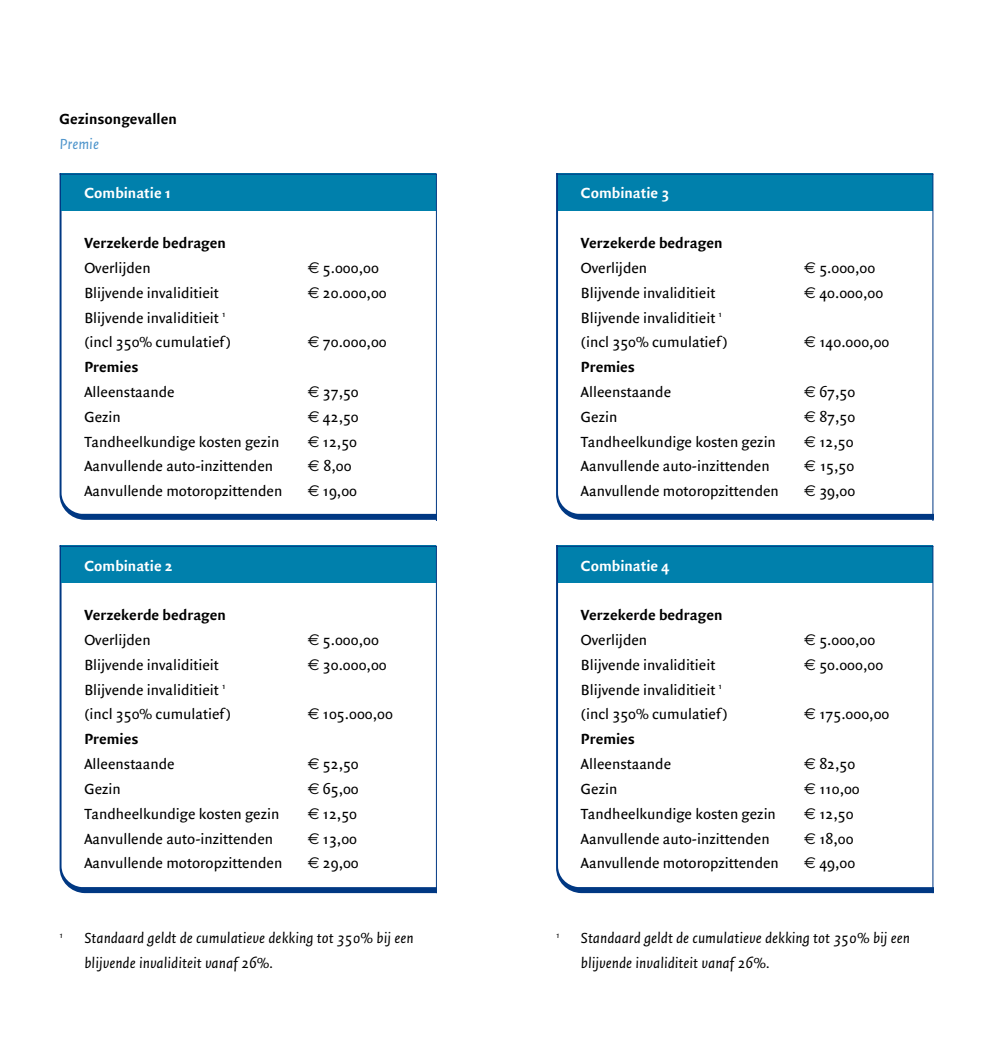
<style>
.page{position:relative;width:993px;height:1042px;background:#fff}
.page>*{position:absolute;margin:0;border:0;box-sizing:border-box;transform-origin:0 0}
.t1{font:15.75px/24.8px "Quadraat Sans";color:#000}
.t2{font:italic 15.75px/24.8px "Quadraat Sans";color:#000}
.t3{font:700 15.75px "Quadraat Sans";color:#000}
.t4{font:700 15.75px "Quadraat Sans";color:#fff}
.t5{font:italic 15.75px "Quadraat Sans";color:#4d94cb}
.t6{font:italic 9.1px "Quadraat Sans";color:#000}
.s1{font-family:"Euro Sans"}
</style>
<div class="page">
<svg style="left:61px;top:547px;width:375px;height:340px"></svg>
<svg style="left:61px;top:175px;width:375px;height:339px"></svg>
<div style="left:62px;top:174px;width:374px;height:37px;background:#0080ac"></div>
<hr style="left:60px;top:174px;width:377px;height:1px;background:#003883">
<hr style="left:436px;top:174px;width:1px;height:347px;background:#003883">
<div style="left:62px;top:546px;width:374px;height:37px;background:#0080ac"></div>
<hr style="left:60px;top:546px;width:377px;height:1px;background:#003883">
<hr style="left:436px;top:546px;width:1px;height:347px;background:#003883">
<svg style="left:556px;top:547px;width:376px;height:346px;background:#0e438a"></svg>
<svg style="left:558px;top:583px;width:374px;height:304px"></svg>
<svg style="left:556px;top:175px;width:376px;height:345px;background:#10448b"></svg>
<svg style="left:558px;top:211px;width:374px;height:303px"></svg>
<div style="left:558px;top:174px;width:374px;height:37px;background:#0080ac"></div>
<hr style="left:556px;top:174px;width:377px;height:1px;background:#003883">
<hr style="left:932px;top:174px;width:1px;height:347px;background:#003883">
<div style="left:558px;top:546px;width:374px;height:37px;background:#0080ac"></div>
<hr style="left:556px;top:546px;width:377px;height:1px;background:#003883">
<hr style="left:932px;top:546px;width:1px;height:347px;background:#003883">
<p class="t3" style="left:60px;top:110px;width:119px">Gezinsongevallen</p>
<p class="t5" style="left:60px;top:135px;width:41px">Premie</p>
<p class="t4" style="left:84px;top:184px;width:88px">Combinatie 1</p>
<p class="t3" style="left:84px;top:234px;width:143px">Verzekerde bedragen</p>
<p class="t1" style="left:84px;top:256px;width:68px">Overlijden</p>
<p class="t1" style="left:308px;top:256px;width:73px"><span class="s1">€</span> 5.000,00</p>
<p class="t1" style="left:84px;top:281px;width:136px">Blijvende invaliditieit</p>
<p class="t1" style="left:308px;top:281px;width:80px"><span class="s1">€</span> 20.000,00</p>
<p class="t1" style="left:84px;top:305px;width:148px">Blijvende invaliditieit <sup>1 </sup>(incl 350% cumulatief )</p>
<p class="t1" style="left:308px;top:330px;width:80px"><span class="s1">€</span> 70.000,00</p>
<p class="t3" style="left:84px;top:358px;width:56px">Premies</p>
<p class="t1" style="left:84px;top:380px;width:92px">Alleenstaande</p>
<p class="t1" style="left:308px;top:380px;width:52px"><span class="s1">€</span> 37,50</p>
<p class="t1" style="left:84px;top:405px;width:38px">Gezin</p>
<p class="t1" style="left:308px;top:405px;width:52px"><span class="s1">€</span> 42,50</p>
<p class="t1" style="left:84px;top:429px;width:196px">Tandheelkundige kosten gezin</p>
<p class="t1" style="left:308px;top:429px;width:51px"><span class="s1">€</span> 12,50</p>
<p class="t1" style="left:84px;top:454px;width:190px">Aanvullende auto-inzittenden</p>
<p class="t1" style="left:308px;top:454px;width:45px"><span class="s1">€</span> 8,00</p>
<p class="t1" style="left:84px;top:479px;width:199px">Aanvullende motoropzittenden</p>
<p class="t1" style="left:308px;top:479px;width:51px"><span class="s1">€</span> 19,00</p>
<p class="t4" style="left:84px;top:557px;width:90px">Combinatie 2</p>
<p class="t3" style="left:84px;top:606px;width:143px">Verzekerde bedragen</p>
<p class="t1" style="left:84px;top:628px;width:68px">Overlijden</p>
<p class="t1" style="left:308px;top:628px;width:73px"><span class="s1">€</span> 5.000,00</p>
<p class="t1" style="left:84px;top:653px;width:136px">Blijvende invaliditieit</p>
<p class="t1" style="left:308px;top:653px;width:80px"><span class="s1">€</span> 30.000,00</p>
<p class="t1" style="left:84px;top:677px;width:148px">Blijvende invaliditieit <sup>1 </sup>(incl 350% cumulatief )</p>
<p class="t1" style="left:308px;top:702px;width:87px"><span class="s1">€</span> 105.000,00</p>
<p class="t3" style="left:84px;top:730px;width:56px">Premies</p>
<p class="t1" style="left:84px;top:752px;width:92px">Alleenstaande</p>
<p class="t1" style="left:308px;top:752px;width:52px"><span class="s1">€</span> 52,50</p>
<p class="t1" style="left:84px;top:777px;width:38px">Gezin</p>
<p class="t1" style="left:308px;top:777px;width:52px"><span class="s1">€</span> 65,00</p>
<p class="t1" style="left:84px;top:801px;width:196px">Tandheelkundige kosten gezin</p>
<p class="t1" style="left:308px;top:801px;width:51px"><span class="s1">€</span> 12,50</p>
<p class="t1" style="left:84px;top:826px;width:190px">Aanvullende auto-inzittenden</p>
<p class="t1" style="left:308px;top:826px;width:51px"><span class="s1">€</span> 13,00</p>
<p class="t1" style="left:84px;top:851px;width:199px">Aanvullende motoropzittenden</p>
<p class="t1" style="left:308px;top:851px;width:52px"><span class="s1">€</span> 29,00</p>
<p class="t6" style="left:60px;top:930px;width:5px">1</p>
<p class="t2" style="left:84px;top:926px;width:331px">Standaard geldt de cumulatieve dekking tot 350% bij een blijvende invaliditeit vanaf 26%.</p>
<p class="t4" style="left:580px;top:184px;width:90px">Combinatie 3</p>
<p class="t3" style="left:580px;top:234px;width:143px">Verzekerde bedragen</p>
<p class="t1" style="left:580px;top:256px;width:68px">Overlijden</p>
<p class="t1" style="left:804px;top:256px;width:73px"><span class="s1">€</span> 5.000,00</p>
<p class="t1" style="left:580px;top:281px;width:136px">Blijvende invaliditieit</p>
<p class="t1" style="left:804px;top:281px;width:80px"><span class="s1">€</span> 40.000,00</p>
<p class="t1" style="left:580px;top:305px;width:148px">Blijvende invaliditieit <sup>1 </sup>(incl 350% cumulatief )</p>
<p class="t1" style="left:804px;top:330px;width:87px"><span class="s1">€</span> 140.000,00</p>
<p class="t3" style="left:580px;top:358px;width:56px">Premies</p>
<p class="t1" style="left:580px;top:380px;width:92px">Alleenstaande</p>
<p class="t1" style="left:804px;top:380px;width:52px"><span class="s1">€</span> 67,50</p>
<p class="t1" style="left:580px;top:405px;width:38px">Gezin</p>
<p class="t1" style="left:804px;top:405px;width:52px"><span class="s1">€</span> 87,50</p>
<p class="t1" style="left:580px;top:429px;width:196px">Tandheelkundige kosten gezin</p>
<p class="t1" style="left:804px;top:429px;width:51px"><span class="s1">€</span> 12,50</p>
<p class="t1" style="left:580px;top:454px;width:190px">Aanvullende auto-inzittenden</p>
<p class="t1" style="left:804px;top:454px;width:51px"><span class="s1">€</span> 15,50</p>
<p class="t1" style="left:580px;top:479px;width:199px">Aanvullende motoropzittenden</p>
<p class="t1" style="left:804px;top:479px;width:52px"><span class="s1">€</span> 39,00</p>
<p class="t4" style="left:580px;top:557px;width:90px">Combinatie 4</p>
<p class="t3" style="left:580px;top:606px;width:143px">Verzekerde bedragen</p>
<p class="t1" style="left:580px;top:628px;width:68px">Overlijden</p>
<p class="t1" style="left:804px;top:628px;width:73px"><span class="s1">€</span> 5.000,00</p>
<p class="t1" style="left:580px;top:653px;width:136px">Blijvende invaliditieit</p>
<p class="t1" style="left:804px;top:653px;width:80px"><span class="s1">€</span> 50.000,00</p>
<p class="t1" style="left:580px;top:677px;width:148px">Blijvende invaliditieit <sup>1 </sup>(incl 350% cumulatief )</p>
<p class="t1" style="left:804px;top:702px;width:87px"><span class="s1">€</span> 175.000,00</p>
<p class="t3" style="left:580px;top:730px;width:56px">Premies</p>
<p class="t1" style="left:580px;top:752px;width:92px">Alleenstaande</p>
<p class="t1" style="left:804px;top:752px;width:52px"><span class="s1">€</span> 82,50</p>
<p class="t1" style="left:580px;top:777px;width:38px">Gezin</p>
<p class="t1" style="left:804px;top:777px;width:57px"><span class="s1">€</span> 110,00</p>
<p class="t1" style="left:580px;top:801px;width:196px">Tandheelkundige kosten gezin</p>
<p class="t1" style="left:804px;top:801px;width:51px"><span class="s1">€</span> 12,50</p>
<p class="t1" style="left:580px;top:826px;width:190px">Aanvullende auto-inzittenden</p>
<p class="t1" style="left:804px;top:826px;width:51px"><span class="s1">€</span> 18,00</p>
<p class="t1" style="left:580px;top:851px;width:199px">Aanvullende motoropzittenden</p>
<p class="t1" style="left:804px;top:851px;width:52px"><span class="s1">€</span> 49,00</p>
<p class="t6" style="left:556px;top:930px;width:5px">1</p>
<p class="t2" style="left:580px;top:926px;width:331px">Standaard geldt de cumulatieve dekking tot 350% bij een blijvende invaliditeit vanaf 26%.</p>
</div>
